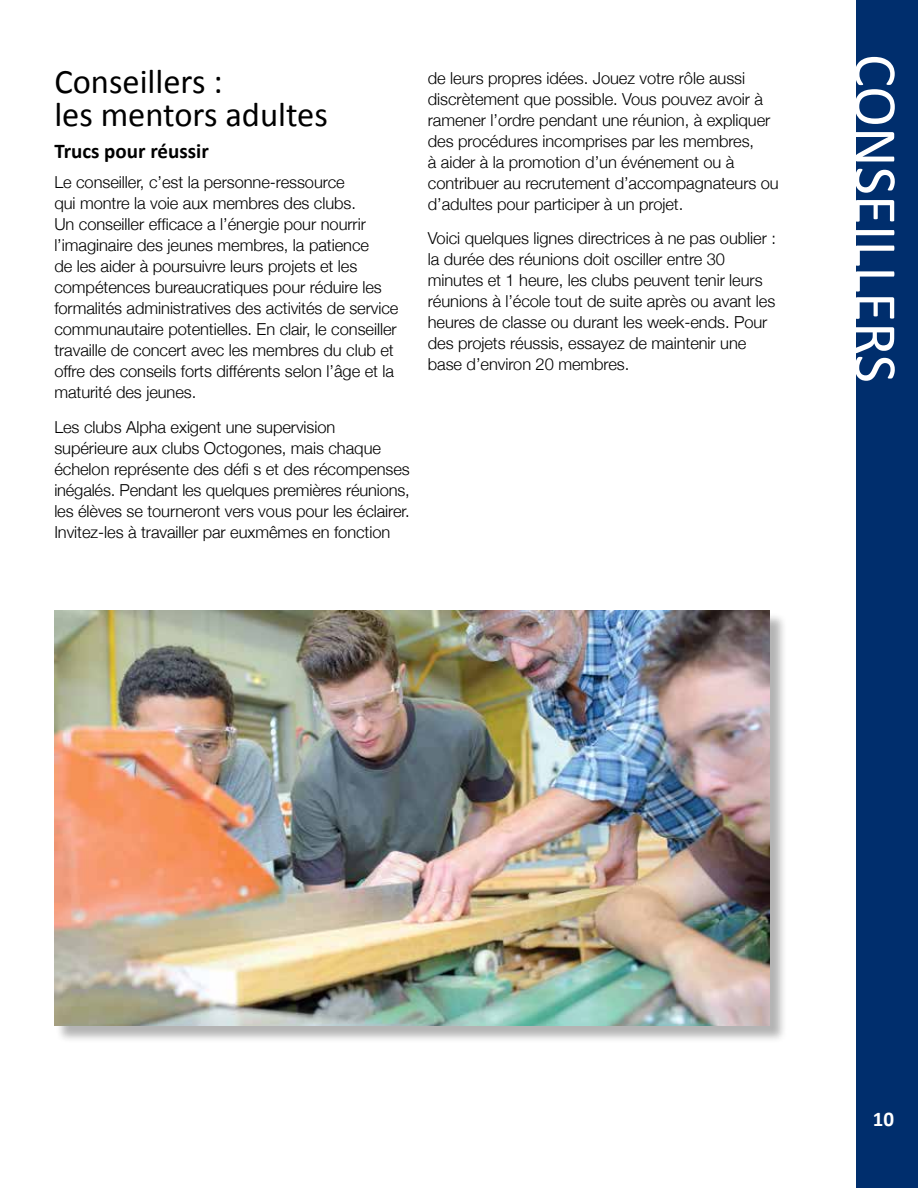
<style>
.page{position:relative;width:918px;height:1188px;background:#fff}
.page>*{position:absolute;margin:0;border:0;box-sizing:border-box;transform-origin:0 0}
.t1{font:61.5px "Calibri";color:#fff}
.t2{font:34.5px/33px "Calibri";color:#000}
.t3{font:700 21px "Calibri";color:#000}
.t4{font:700 21px "Calibri";color:#fff}
.t5{font:300 16.5px/21px "Helvetica Neue";letter-spacing:-.005em;color:#000}
</style>
<div class="page">
<div style="left:856px;top:0;width:62px;height:1188px;background:#002e6d"></div>
<div style="left:55px;top:612px;width:733px;height:432px;background:#000;opacity:.3"></div>
<img style="left:54px;top:611px;width:716px;height:415px">
<h2 class="t2" style="left:54px;top:64px;width:275px">Conseillers :<br>les mentors adultes</h2>
<p class="t3" style="left:54px;top:138px;width:156px">Trucs pour réussir</p>
<p class="t5" style="left:54px;top:172px;width:346px">Le conseiller, c’est la personne-ressource<br>qui montre la voie aux membres des clubs.<br>Un conseiller efficace a l’énergie pour nourrir l’imaginaire des jeunes membres, la patience<br>de les aider à poursuivre leurs projets et les compétences bureaucratiques pour réduire les formalités administratives des activités de service communautaire potentielles. En clair, le conseiller travaille de concert avec les membres du club et offre des conseils forts différents selon l’âge et la maturité des jeunes.</p>
<p class="t5" style="left:54px;top:416px;width:357px">Les clubs Alpha exigent une supervision supérieure aux clubs Octogones, mais chaque échelon représente des défi s et des récompenses inégalés. Pendant les quelques premières réunions, les élèves se tourneront vers vous pour les éclairer.<br>Invitez-les à travailler par euxmêmes en fonction</p>
<p class="t5" style="left:428px;top:67px;width:352px">de leurs propres idées. Jouez votre rôle aussi discrètement que possible. Vous pouvez avoir à ramener l’ordre pendant une réunion, à expliquer des procédures incomprises par les membres,<br>à aider à la promotion d’un événement ou à contribuer au recrutement d’accompagnateurs ou d’adultes pour participer à un projet.</p>
<p class="t5" style="left:428px;top:227px;width:350px">Voici quelques lignes directrices à ne pas oublier : la durée des réunions doit osciller entre 30 minutes et 1 heure, les clubs peuvent tenir leurs réunions à l’école tout de suite après ou avant les heures de classe ou durant les week-ends. Pour des projets réussis, essayez de maintenir une base d’environ 20 membres.</p>
<h1 class="t1" style="left:914px;top:54px;width:330px;rotate:90deg">CONSEILLERS</h1>
<p class="t4" style="left:873px;top:1106px;width:23px">10</p>
</div>
